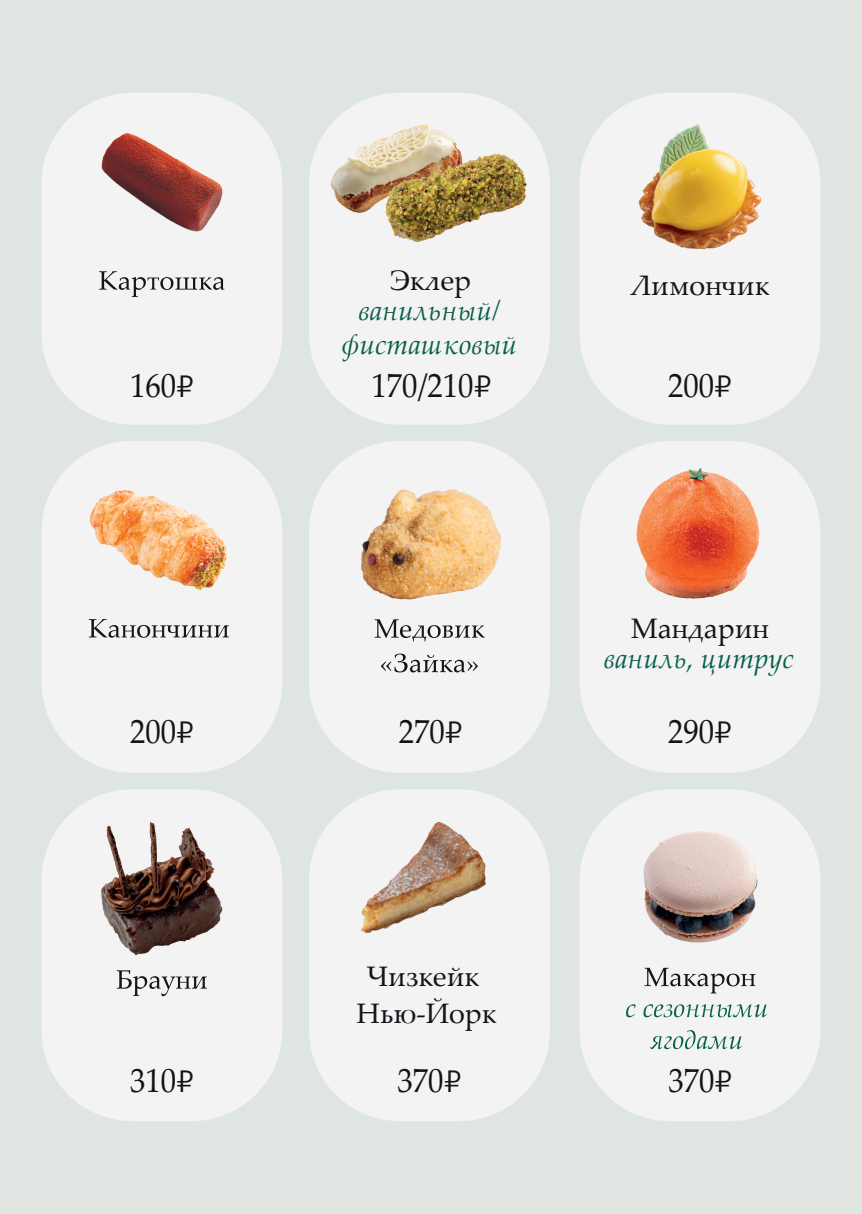
<style>
.page{position:relative;width:862px;height:1214px;background:#fff}
.page>*{position:absolute;margin:0;border:0;box-sizing:border-box;transform-origin:0 0}
.t1{font:33.8px "Palatino Linotype";color:#121418;scale:.91 1}
.t2{font:28.2px/36.6px "Palatino Linotype";color:#121519;text-align:center}
.t3{font:italic 28.2px/33.8px "Palatino Linotype";color:#09604b;text-align:center}
.s1{font-family:"Source Code Variable"}
</style>
<div class="page">
<div style="left:0;top:0;width:862px;height:1213px;background:#dfe6e1"></div>
<div style="left:579px;top:789px;width:241px;height:331px;background:#f4f3f4;border-radius:91px"></div>
<svg style="left:644px;top:967px;width:111px;height:26px"></svg>
<svg style="left:626px;top:1004px;width:9px;height:13px"></svg>
<svg style="left:643px;top:1004px;width:124px;height:13px"></svg>
<svg style="left:650px;top:1030px;width:92px;height:19px"></svg>
<div style="left:41px;top:93px;width:241px;height:331px;background:#f4f3f4;border-radius:91px"></div>
<svg style="left:99px;top:271px;width:125px;height:26px"></svg>
<img style="left:101px;top:133px;width:122px;height:99px">
<img style="left:643px;top:831px;width:115px;height:112px">
<div style="left:41px;top:789px;width:241px;height:331px;background:#f4f3f4;border-radius:91px"></div>
<svg style="left:117px;top:970px;width:90px;height:26px"></svg>
<img style="left:101px;top:821px;width:122px;height:134px">
<div style="left:309px;top:789px;width:241px;height:331px;background:#f4f3f4;border-radius:91px"></div>
<div style="left:41px;top:441px;width:241px;height:331px;background:#f4f3f4;border-radius:91px"></div>
<svg style="left:89px;top:619px;width:140px;height:18px"></svg>
<img style="left:89px;top:490px;width:138px;height:101px">
<div style="left:309px;top:441px;width:241px;height:331px;background:#f4f3f4;border-radius:91px"></div>
<svg style="left:375px;top:619px;width:109px;height:22px"></svg>
<svg style="left:381px;top:653px;width:97px;height:19px"></svg>
<img style="left:361px;top:489px;width:140px;height:111px">
<div style="left:579px;top:93px;width:241px;height:331px;background:#f4f3f4;border-radius:91px"></div>
<img style="left:638px;top:124px;width:124px;height:126px">
<img style="left:361px;top:822px;width:125px;height:110px">
<div style="left:309px;top:93px;width:241px;height:331px;background:#f4f3f4;border-radius:91px"></div>
<img style="left:330px;top:124px;width:129px;height:89px">
<img style="left:383px;top:150px;width:144px;height:92px">
<div style="left:579px;top:441px;width:241px;height:331px;background:#f4f3f4;border-radius:91px"></div>
<img style="left:636px;top:467px;width:124px;height:132px">
<p class="t1" style="left:130px;top:361px;width:72px">160<span class="s1">₽</span></p>
<p class="t2" style="left:390px;top:260px;width:82px">Эклер</p>
<p class="t3" style="left:342px;top:292px;width:177px">ванильный/ фисташковый</p>
<p class="t2" style="left:631px;top:266px;width:140px">Лимончик</p>
<p class="t1" style="left:371px;top:361px;width:133px">170/210<span class="s1">₽</span></p>
<p class="t1" style="left:668px;top:361px;width:72px">200<span class="s1">₽</span></p>
<p class="t2" style="left:631px;top:608px;width:139px">Мандарин</p>
<p class="t3" style="left:604px;top:640px;width:191px">ваниль, цитрус</p>
<p class="t1" style="left:130px;top:707px;width:72px">200<span class="s1">₽</span></p>
<p class="t1" style="left:399px;top:707px;width:72px">270<span class="s1">₽</span></p>
<p class="t2" style="left:357px;top:957px;width:141px">Чизкейк<br>Нью-Йорк</p>
<p class="t1" style="left:668px;top:707px;width:72px">290<span class="s1">₽</span></p>
<p class="t1" style="left:130px;top:1055px;width:72px">310<span class="s1">₽</span></p>
<p class="t1" style="left:397px;top:1055px;width:72px">370<span class="s1">₽</span></p>
<p class="t1" style="left:668px;top:1055px;width:72px">370<span class="s1">₽</span></p>
</div>
